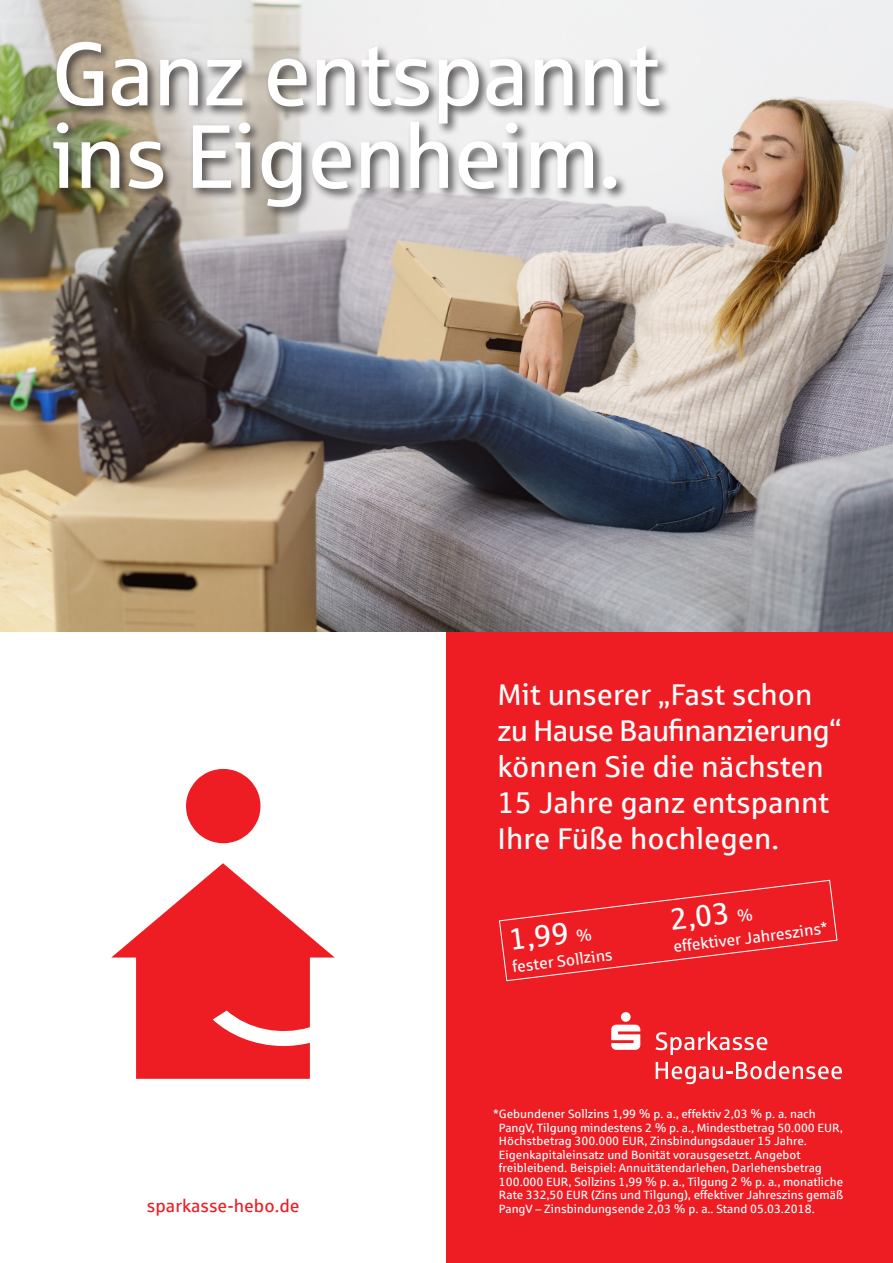
<style>
.page{position:relative;width:893px;height:1263px;background:#fff}
.page>*{position:absolute;margin:0;border:0;box-sizing:border-box;transform-origin:0 0}
.t1{font:90px/82.5px "Sparkasse Rg";letter-spacing:-.02em;color:#fff}
.Subline{font:30.3px "Sparkasse Rg";color:#fff}
.Subline-2{font:30px/36px "Sparkasse Rg";color:#fff}
.t2{font:18px "Sparkasse Rg";color:#ee1d23}
.Subline-3{font:16.2px "Sparkasse Rg";color:#fff}
.Subline-4{font:13.5px "Sparkasse Rg";color:#fff}
.Subline-5{font:12px/13.5px "Sparkasse Rg";color:#fff}
.s1{font-size:16.2px}
</style>
<div class="page">
<div style="left:446px;top:631px;width:447px;height:632px;background:#ee1d23"></div>
<svg style="left:611px;top:1012px;width:29px;height:38px"></svg>
<svg style="left:656px;top:1031px;width:111px;height:24px"></svg>
<svg style="left:656px;top:1061px;width:186px;height:23px"></svg>
<svg style="left:111px;top:769px;width:224px;height:310px"></svg>
<img style="left:0;top:0;width:893px;height:631px">
<div style="left:50px;top:38px;width:622px;height:181px;background:#231f20;opacity:.75"></div>
<svg style="left:499px;top:879px;width:339px;height:103px"></svg>
<p class="t1" style="left:51px;top:30px;width:611px">Ganz entspannt ins Eigenheim.</p>
<p class="Subline-2" style="left:497px;top:676px;width:346px">Mit unserer „Fast schon zu Hause Baufinanzierung“ können Sie die nächsten<br>15 Jahre ganz entspannt<br>Ihre Füße hochlegen.</p>
<h3 class="t2" style="left:147px;top:1194px;width:154px">sparkasse-hebo.de</h3>
<p class="Subline" style="left:507px;top:921px;width:84px;rotate:-7deg">1,99 <span class="s1">%</span></p>
<p class="Subline-3" style="left:511px;top:957px;width:102px;rotate:-7deg">fester Sollzins</p>
<p class="Subline" style="left:668px;top:901px;width:84px;rotate:-7deg">2,03 <span class="s1">%</span></p>
<p class="Subline-3" style="left:672px;top:937px;width:157px;rotate:-7deg">effektiver Jahreszins*</p>
<p class="Subline-5" style="left:499px;top:1107px;width:346px">Gebundener Sollzins 1,99 % p. a., effektiv 2,03 % p. a. nach PangV, Tilgung mindestens 2 % p. a., Mindestbetrag 50.000 EUR, Höchstbetrag 300.000 EUR, Zinsbindungsdauer 15 Jahre.<br>Eigenkapitaleinsatz und Bonität vorausgesetzt. Angebot freibleibend. Beispiel: Annuitätendarlehen, Darlehensbetrag 100.000 EUR, Sollzins 1,99 % p. a., Tilgung 2 % p. a., monatliche Rate 332,50 EUR (Zins und Tilgung), effektiver Jahreszins gemäß PangV – Zinsbindungsende 2,03 % p. a.. Stand 05.03.2018.</p>
<p class="Subline-4" style="left:493px;top:1106px;width:7px">*</p>
</div>
